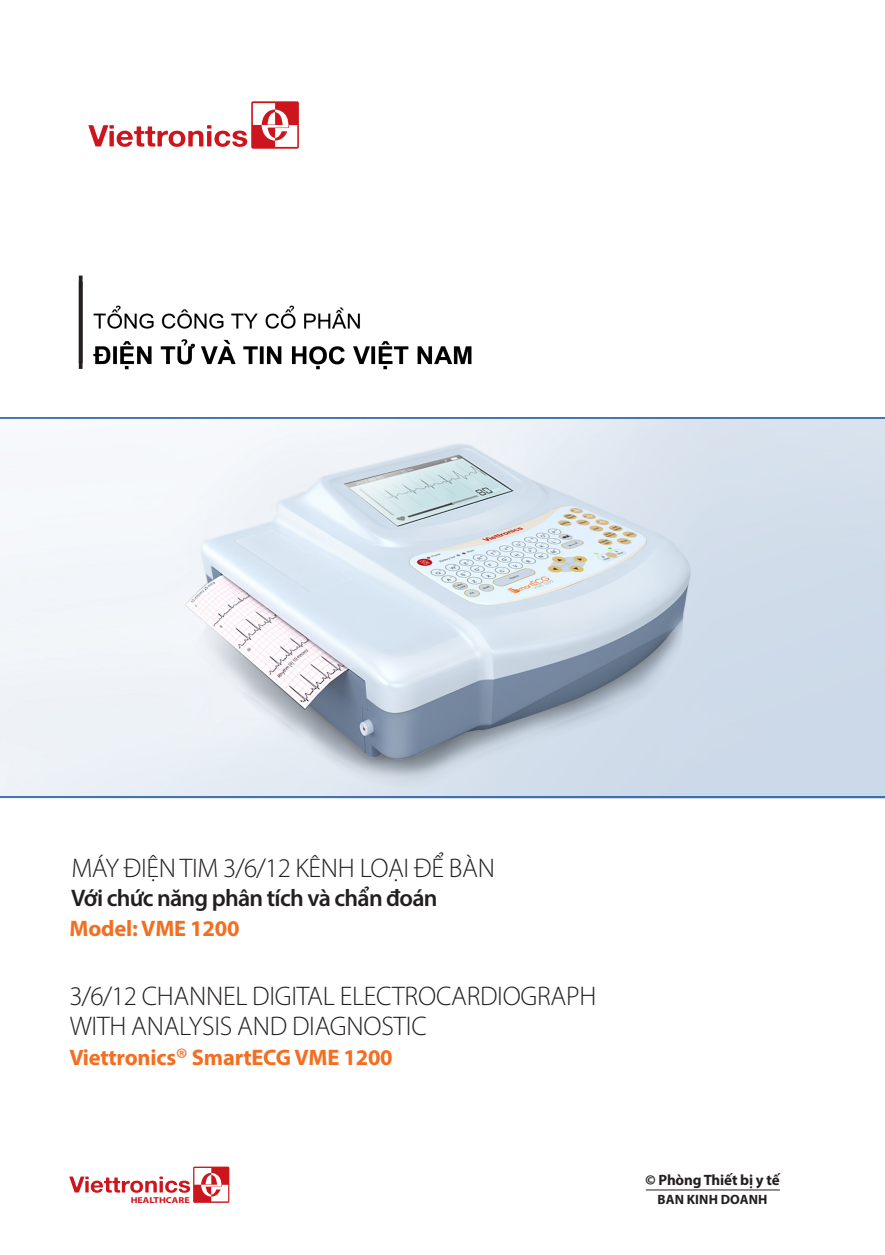
<style>
.page{position:relative;width:885px;height:1255px;background:#fff}
.page>*{position:absolute;margin:0;border:0;box-sizing:border-box;transform-origin:0 0}
.gioi_thieu{font:300 27px/30px "Myriad Pro";letter-spacing:-.01em;color:#231f20}
.gioi_thieu-2{font:600 24px "Myriad Pro";letter-spacing:-.03em;color:#231f20}
.Noi_dung{font:700 22.5px "Myriad Pro";letter-spacing:-.01em;color:#f36e21}
.Noi_dung-2{font:700 15px "Myriad Pro";letter-spacing:-.01em;color:#231f20}
.Noi_dung-3{font:700 13.5px "Myriad Pro";letter-spacing:.01em;color:#231f20}
.t1{font:700 8.55px "Myriad Pro";color:#cd151d;scale:1.16 1}
.s1{font-weight:400;font-size:28.5px}
.s2{font-weight:900}
</style>
<div class="page">
<svg style="left:251px;top:102px;width:47px;height:46px"></svg>
<svg style="left:253px;top:103px;width:44px;height:44px"></svg>
<svg style="left:88px;top:125px;width:159px;height:22px"></svg>
<hr style="left:79px;top:275px;width:3px;height:88px;background:#231f20">
<hr style="left:79px;top:281px;width:3px;height:88px;background:#231f20">
<img style="left:93px;top:305px;width:379px;height:65px">
<hr style="left:645px;top:1189px;width:134px;height:1px;background:#231f20">
<img style="left:0;top:419px;width:884px;height:379px">
<svg style="left:193px;top:1166px;width:36px;height:36px"></svg>
<svg style="left:69px;top:1167px;width:159px;height:34px"></svg>
<hr style="left:0;top:417px;width:884px;height:2px;background:#0d4da1">
<hr style="left:0;top:796px;width:884px;height:1px;background:#0d4da1">
<p class="gioi_thieu" style="left:71px;top:852px;width:425px">MÁY ĐIỆN TIM 3/6/12 KÊNH LOẠI ĐỂ BÀN</p>
<p class="gioi_thieu-2" style="left:71px;top:883px;width:368px">Với chức năng phân tích và chẩn đoán</p>
<p class="Noi_dung" style="left:70px;top:913px;width:171px">Model: VME 1200</p>
<p class="gioi_thieu" style="left:69px;top:981px;width:528px">3/6/12 CHANNEL DIGITAL ELECTROCARDIOGRAPH<br>WITH ANALYSIS AND DIAGNOSTIC</p>
<p class="Noi_dung" style="left:69px;top:1042px;width:325px">Viettronics<span class="s1">®</span> SmartECG VME 1200</p>
<p class="Noi_dung-2" style="left:645px;top:1169px;width:136px"><span class="s2">©</span> Phòng Thiết bị y tế</p>
<p class="t1" style="left:131px;top:1194px;width:52px">HEALTHCARE</p>
<p class="Noi_dung-3" style="left:657px;top:1190px;width:112px">BAN KINH DOANH</p>
</div>
